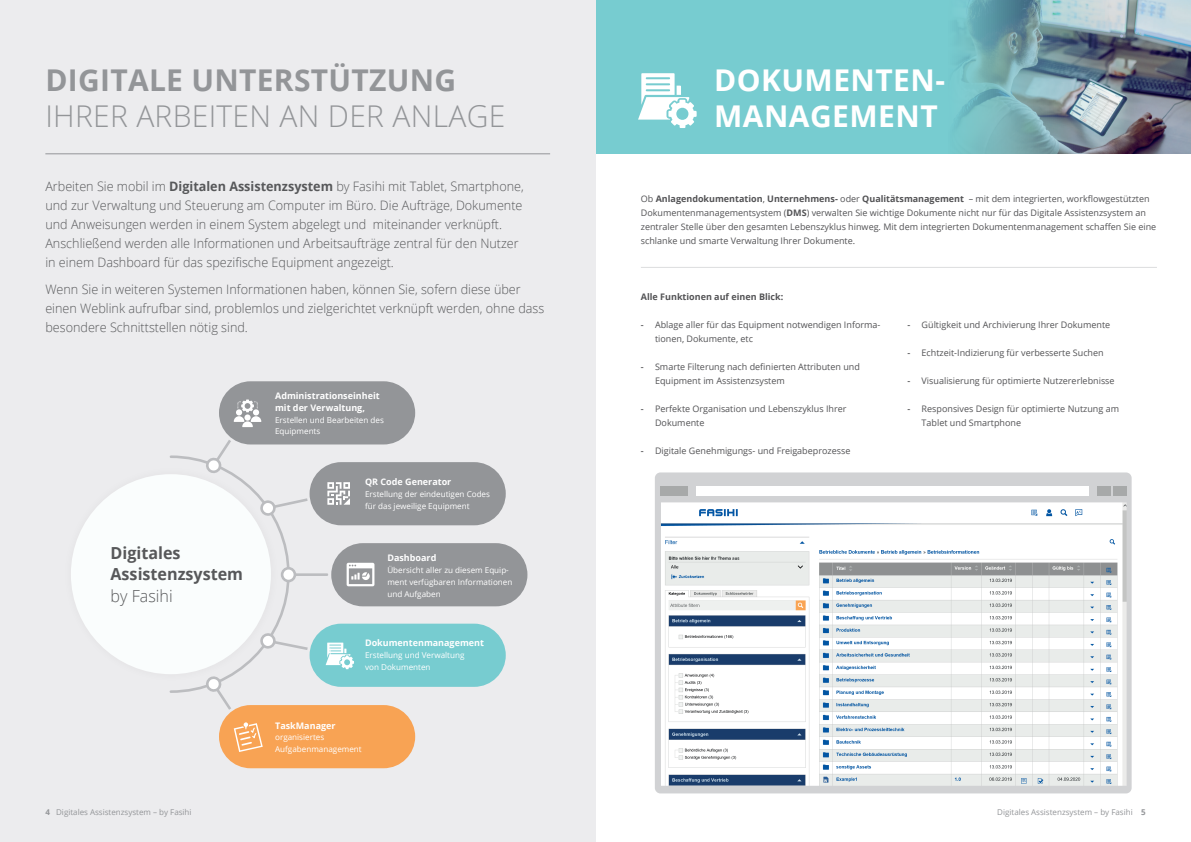
<style>
.page{position:relative;width:1191px;height:842px;background:#fff}
.page>*{position:absolute;margin:0;border:0;box-sizing:border-box;transform-origin:0 0}
.t1{font:300 30px "Open Sans";letter-spacing:.01em;color:#939598}
.t2{font:700 30px/36px "Open Sans";letter-spacing:.015em;color:#fff}
.t3{font:700 30px "Open Sans";letter-spacing:.01em;color:#939598}
.t4{font:700 16.6px/21.4px "Open Sans";color:#57585a}
.t5{font:300 16.6px "Open Sans";color:#57585a}
.t6{font:300 13px/19px "Open Sans";color:#57585a}
.t7{font:9px/14px "Open Sans";color:#535355}
.t8{font:700 9px/11.7px "Open Sans";color:#fff}
.t9{font:700 9px "Open Sans";color:#535355}
.t10{font:8.1px/11.7px "Open Sans";color:#fff}
.t11{font:8px "Open Sans";color:#939598}
.s1{font-weight:700}
.s2{font-weight:600}
</style>
<div class="page">
<img style="left:1108px;top:0;width:83px;height:154px">
<svg style="left:595px;top:0;width:513px;height:154px;background:#79c0c5"></svg>
<div style="left:0;top:0;width:595px;height:842px;background:#ececee"></div>
<svg style="left:655px;top:472px;width:477px;height:322px"></svg>
<div style="left:71px;top:474px;width:200px;height:200px;background:#fafdfd;border-radius:50%"></div>
<div style="left:330px;top:542px;width:199px;height:66px;background:#939598;border-radius:33px"></div>
<div style="left:328px;top:540px;width:202px;height:69px;border:3px solid #ececee;border-radius:33px"></div>
<div style="left:218px;top:380px;width:198px;height:66px;background:#939598;border-radius:33px"></div>
<div style="left:216px;top:378px;width:202px;height:69px;border:3px solid #ececee;border-radius:33px"></div>
<div style="left:308px;top:461px;width:199px;height:66px;background:#939598;border-radius:33px"></div>
<div style="left:307px;top:459px;width:201px;height:69px;border:3px solid #ececee;border-radius:33px"></div>
<div style="left:218px;top:704px;width:198px;height:66px;background:#f8a354;border-radius:33px"></div>
<div style="left:216px;top:702px;width:202px;height:69px;border:3px solid #ececee;border-radius:33px"></div>
<div style="left:308px;top:622px;width:199px;height:66px;background:#77ccd0;border-radius:33px"></div>
<div style="left:307px;top:621px;width:201px;height:69px;border:3px solid #ececee;border-radius:33px"></div>
<hr style="left:641px;top:267px;width:516px;height:1px;background:#dcdddf">
<hr style="left:45px;top:153px;width:505px;height:1px;background:#939598">
<svg style="left:638px;top:73px;width:58px;height:55px"></svg>
<svg style="left:169px;top:399px;width:205px;height:353px"></svg>
<h1 class="t3" style="left:45px;top:59px;width:412px">DIGITALE UNTERSTÜTZUNG</h1>
<h1 class="t1" style="left:45px;top:96px;width:461px">IHRER ARBEITEN AN DER ANLAGE</h1>
<p class="t6" style="left:45px;top:176px;width:480px">Arbeiten Sie mobil im <span class="s1">Digitalen Assistenzsystem</span> by Fasihi mit Tablet, Smartphone, und zur Verwaltung und Steuerung am Computer im Büro. Die Aufträge, Dokumente und Anweisungen werden in einem System abgelegt und miteinander verknüpft.<br>Anschließend werden alle Informationen und Arbeitsaufträge zentral für den Nutzer in einem Dashboard für das spezifische Equipment angezeigt.</p>
<h3 class="t6" style="left:45px;top:279px;width:500px">Wenn Sie in weiteren Systemen Informationen haben, können Sie, sofern diese über einen Weblink aufrufbar sind, problemlos und zielgerichtet verknüpft werden, ohne dass besondere Schnittstellen nötig sind.</h3>
<p class="t8" style="left:275px;top:390px;width:106px">Administrationseinheit mit der Verwaltung,</p>
<p class="t10" style="left:275px;top:414px;width:110px">Erstellen und Bearbeiten des<br>Equipments</p>
<h2 class="t4" style="left:110px;top:542px;width:134px">Digitales<br>Assistenzsystem</h2>
<h2 class="t5" style="left:110px;top:584px;width:64px">by Fasihi</h2>
<p class="t11" style="left:45px;top:806px;width:148px"><span class="s1">4</span> Digitales Assistenzsystem – by Fasihi</p>
<p class="t8" style="left:365px;top:476px;width:88px">QR Code Generator</p>
<p class="t10" style="left:365px;top:488px;width:126px">Erstellung der eindeutigen Codes für das jeweilige Equipment</p>
<p class="t8" style="left:387px;top:552px;width:50px">Dashboard</p>
<p class="t10" style="left:387px;top:564px;width:126px">Übersicht aller zu diesem Equip&shy;ment verfügbaren Informationen und Aufgaben</p>
<p class="t8" style="left:365px;top:637px;width:120px">Dokumentenmanagement</p>
<p class="t10" style="left:365px;top:649px;width:101px">Erstellung und Verwaltung von Dokumenten</p>
<p class="t8" style="left:275px;top:719px;width:62px">TaskManager</p>
<p class="t10" style="left:275px;top:731px;width:88px">organisiertes<br>Aufgabenmanagement</p>
<h1 class="t2" style="left:714px;top:62px;width:232px">DOKUMENTEN-<br>MANAGEMENT</h1>
<p class="t7" style="left:641px;top:192px;width:517px">Ob <span class="s1">Anlagendokumentation</span>, <span class="s1">Unternehmens-</span> oder <span class="s1">Qualitätsmanagement</span> – mit dem integrierten, workflowgestützten Dokumentenmanagementsystem (<span class="s1">DMS</span>) verwalten Sie wichtige Dokumente nicht nur für das Digitale Assistenzsystem an zentraler Stelle über den gesamten Lebenszyklus hinweg. Mit dem integrierten Dokumentenmanagement schaffen Sie eine schlanke und smarte Verwaltung Ihrer Dokumente.</p>
<p class="t9" style="left:641px;top:290px;width:144px">Alle Funktionen auf einen Blick:</p>
<p class="t7" style="left:655px;top:318px;width:227px;text-indent:-14px"><span class="s2">-</span> Ablage aller für das Equipment notwendigen Informa&shy;tionen, Dokumente, etc</p>
<p class="t7" style="left:655px;top:360px;width:206px;text-indent:-14px"><span class="s2">-</span> Smarte Filterung nach definierten Attributen und<br>Equipment im Assistenzsystem</p>
<p class="t7" style="left:655px;top:402px;width:193px;text-indent:-14px"><span class="s2">-</span> Perfekte Organisation und Lebenszyklus Ihrer<br>Dokumente</p>
<p class="t7" style="left:641px;top:444px;width:211px"><span class="s2">-</span> Digitale Genehmigungs- und Freigabeprozesse</p>
<p class="t7" style="left:907px;top:318px;width:204px"><span class="s2">-</span> Gültigkeit und Archivierung Ihrer Dokumente</p>
<p class="t7" style="left:907px;top:346px;width:198px"><span class="s2">-</span> Echtzeit-Indizierung für verbesserte Suchen</p>
<p class="t7" style="left:907px;top:374px;width:209px"><span class="s2">-</span> Visualisierung für optimierte Nutzererlebnisse</p>
<p class="t7" style="left:921px;top:402px;width:199px;text-indent:-14px"><span class="s2">-</span> Responsives Design für optimierte Nutzung am<br>Tablet und Smartphone</p>
<p class="t11" style="left:997px;top:806px;width:150px">Digitales Assistenzsystem – by Fasihi <span class="s1">5</span></p>
</div>
